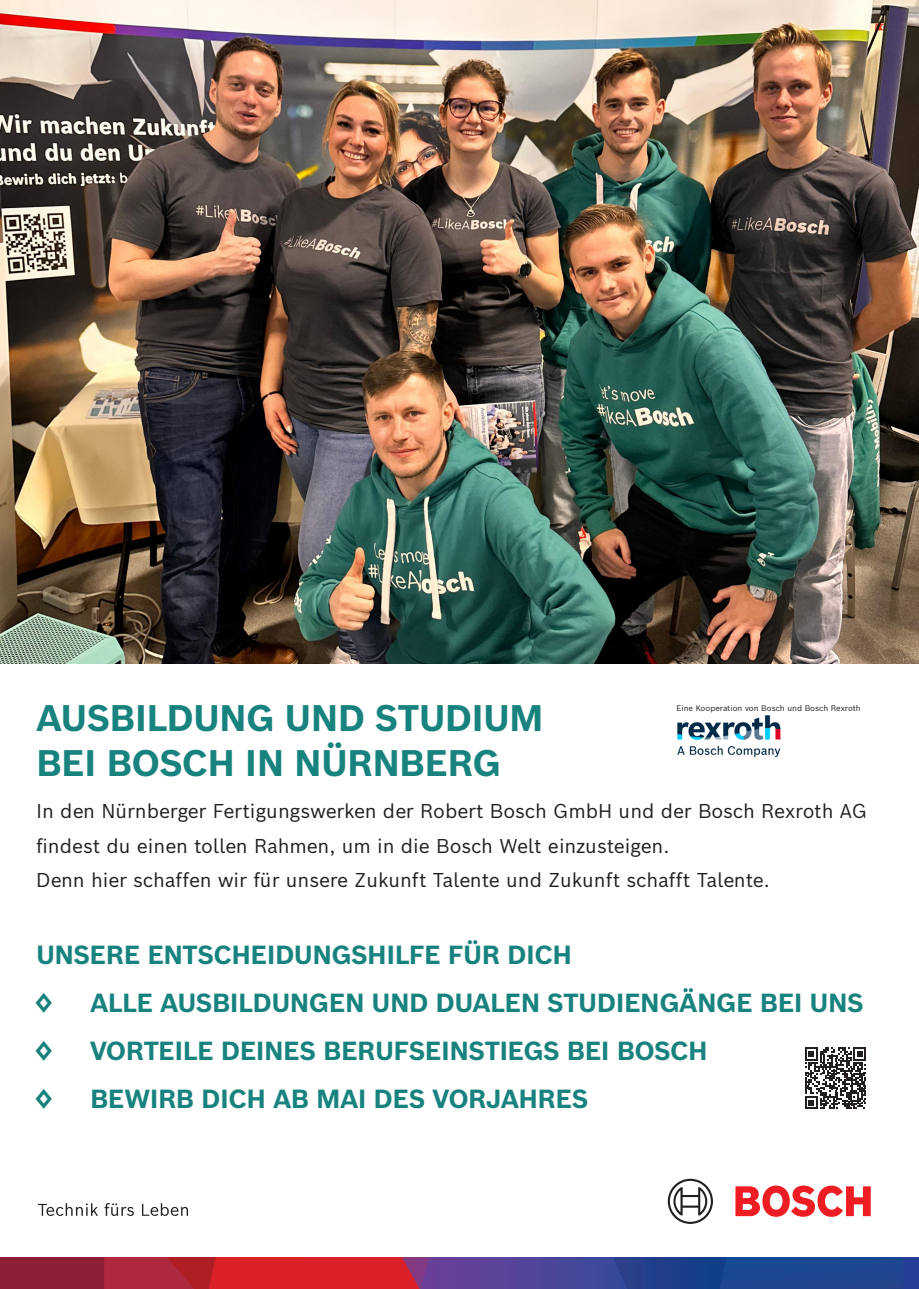
<style>
.page{position:relative;width:919px;height:1289px;background:#fff}
.page>*{position:absolute;margin:0;border:0;box-sizing:border-box;transform-origin:0 0}
.t1{font:700 36px "Bosch Sans";letter-spacing:-.02em;color:#18837e}
.t2{font:700 25.5px "Bosch Sans";letter-spacing:-.02em;color:#18837e}
.Copy{font:19.5px/34.5px "Bosch Sans";color:#231f20}
.t3{font:7.95px "Bosch Sans";color:#231f20}
</style>
<div class="page">
<div style="left:0;top:1256px;width:104px;height:32px;background:#8f1f35"></div>
<svg style="left:104px;top:1257px;width:814px;height:31px;background:#6c366b"></svg>
<svg style="left:805px;top:1047px;width:61px;height:61px"></svg>
<svg style="left:38px;top:1203px;width:60px;height:12px"></svg>
<svg style="left:104px;top:1203px;width:30px;height:12px"></svg>
<svg style="left:142px;top:1203px;width:46px;height:12px"></svg>
<svg style="left:735px;top:1185px;width:135px;height:31px"></svg>
<svg style="left:667px;top:1178px;width:46px;height:45px"></svg>
<img style="left:0;top:0;width:918px;height:663px">
<img style="left:677px;top:715px;width:103px;height:42px">
<p class="t1" style="left:36px;top:687px;width:509px">AUSBILDUNG UND STUDIUM</p>
<p class="t1" style="left:36px;top:732px;width:466px">BEI BOSCH IN NÜRNBERG</p>
<p class="t3" style="left:676px;top:701px;width:186px">Eine Kooperation von Bosch und Bosch Rexroth</p>
<p class="Copy" style="left:36px;top:792px;width:832px">In den Nürnberger Fertigungswerken der Robert Bosch GmbH und der Bosch Rexroth AG findest du einen tollen Rahmen, um in die Bosch Welt einzusteigen.</p>
<p class="Copy" style="left:36px;top:861px;width:735px">Denn hier schaffen wir für unsere Zukunft Talente und Zukunft schafft Talente.</p>
<p class="t2" style="left:36px;top:932px;width:537px">UNSERE ENTSCHEIDUNGSHILFE FÜR DICH</p>
<p class="t2" style="left:36px;top:980px;width:17px">◊</p>
<p class="t2" style="left:90px;top:980px;width:775px">ALLE AUSBILDUNGEN UND DUALEN STUDIENGÄNGE BEI UNS</p>
<p class="t2" style="left:36px;top:1028px;width:17px">◊</p>
<p class="t2" style="left:90px;top:1028px;width:619px">VORTEILE DEINES BERUFSEINSTIEGS BEI BOSCH</p>
<p class="t2" style="left:36px;top:1076px;width:17px">◊</p>
<p class="t2" style="left:90px;top:1076px;width:500px">BEWIRB DICH AB MAI DES VORJAHRES</p>
</div>
